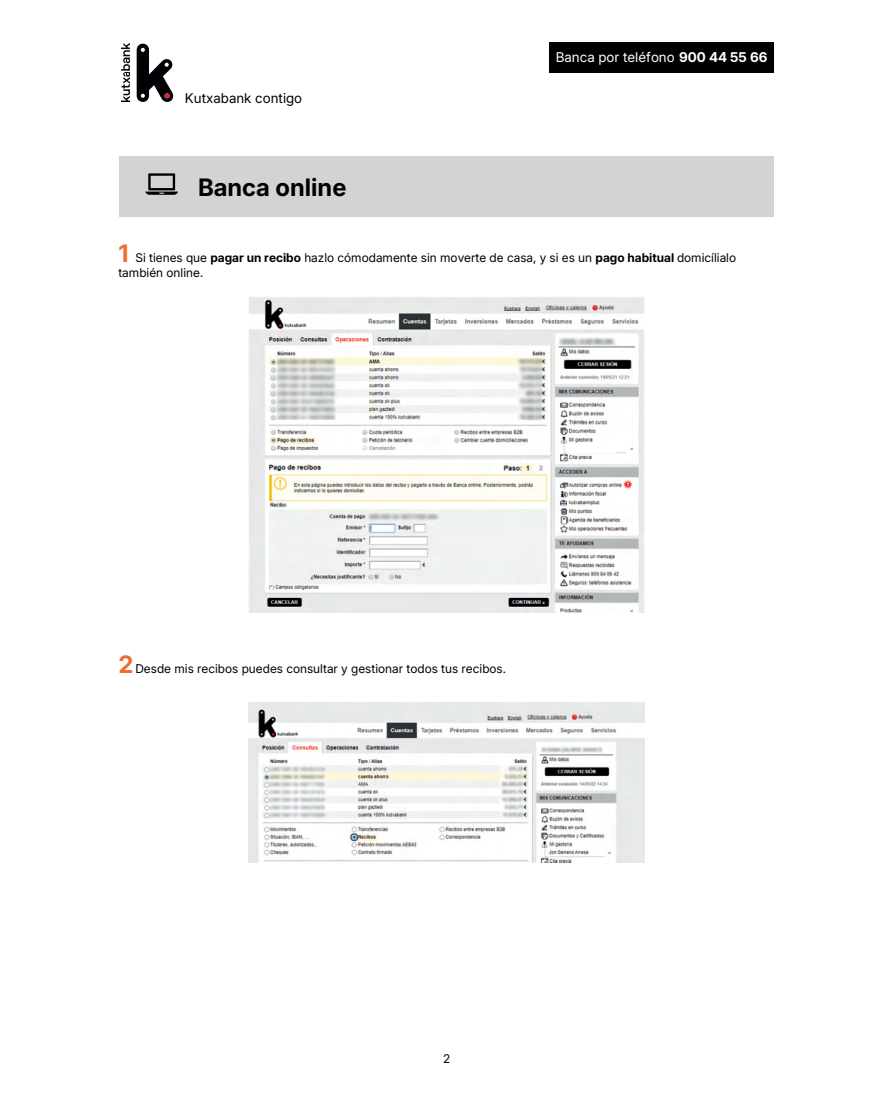
<style>
.page{position:relative;width:893px;height:1106px;background:#fff}
.page>*{position:absolute;margin:0;border:0;box-sizing:border-box;transform-origin:0 0}
.t1{font:700 24px "Inter 18 pt";color:#000}
.t2{font:13.5px "Inter 18 pt";color:#fff}
.t3{font:13.5px "Inter 18 pt";color:#000}
.t4{font:12px/14.4px "Inter 18 pt";color:#000}
.s1{font-weight:700}
.s2{font-weight:700;font-size:24px;color:#f06c30}
</style>
<div class="page">
<div style="left:119px;top:156px;width:655px;height:61px;background:#d3d3d3"></div>
<img style="left:249px;top:297px;width:395px;height:315px">
<img style="left:249px;top:702px;width:395px;height:160px">
<svg style="left:146px;top:173px;width:32px;height:22px"></svg>
<div style="left:568px;top:443px;width:47px;height:9px;background:#fff"></div>
<div style="left:549px;top:43px;width:225px;height:30px;background:#000"></div>
<svg style="left:137px;top:44px;width:36px;height:58px"></svg>
<img style="left:121px;top:44px;width:8px;height:58px">
<p class="t3" style="left:185px;top:88px;width:119px">Kutxabank contigo</p>
<h1 class="t1" style="left:198px;top:169px;width:150px">Banca online</h1>
<p class="t2" style="left:556px;top:47px;width:213px">Banca por teléfono <span class="s1">900 44 55 66</span></p>
<p class="t4" style="left:118px;top:250px;width:619px"><span class="s2">1</span> Si tienes que <span class="s1">pagar un recibo</span> hazlo cómodamente sin moverte de casa, y si es un <span class="s1">pago habitual</span> domicílialo también online.</p>
<p class="t4" style="left:118px;top:660px;width:389px"><span class="s2">2</span> Desde mis recibos puedes consultar y gestionar todos tus recibos.</p>
<p class="t4" style="left:443px;top:1051px;width:9px">2</p>
</div>
